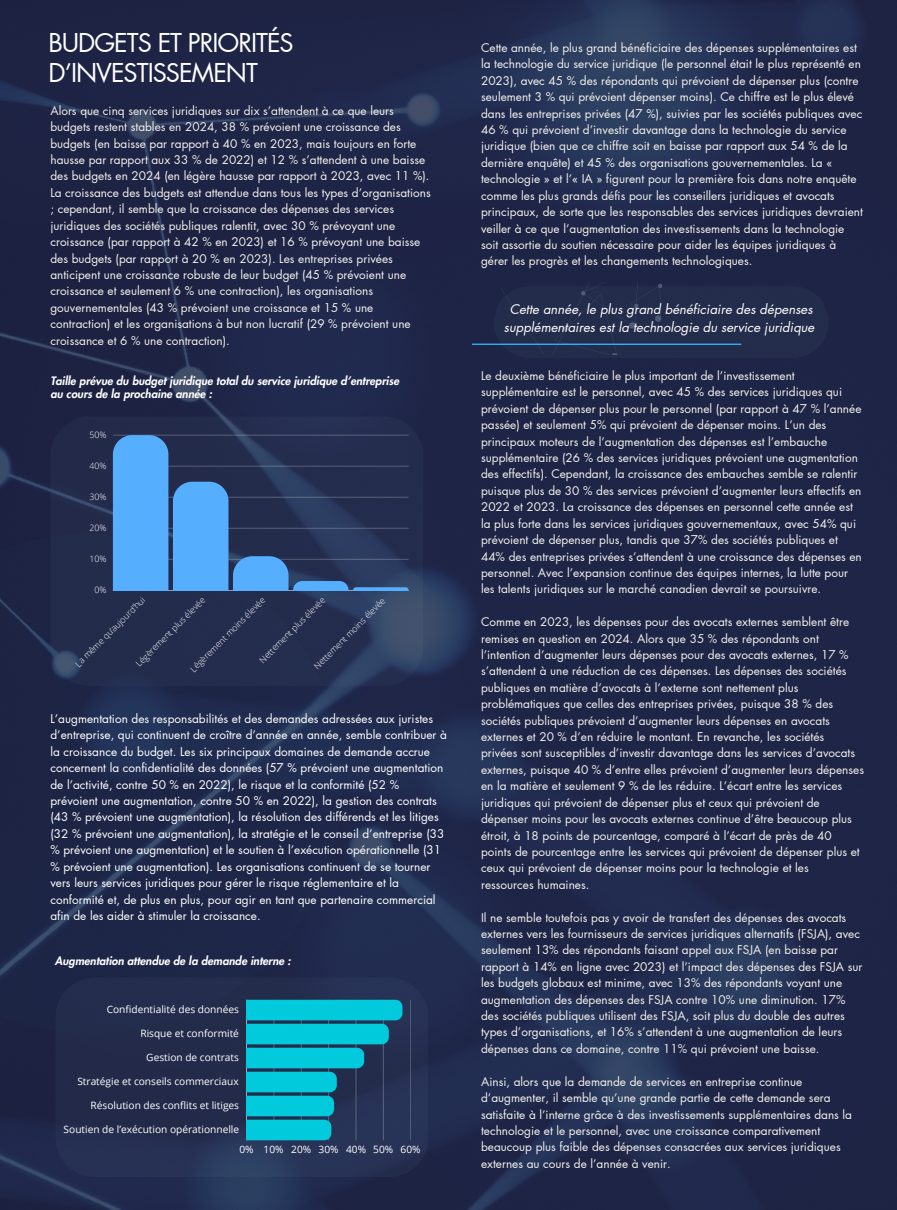
<style>
.page{position:relative;width:897px;height:1210px;background:#fff}
.page>*{position:absolute;margin:0;border:0;box-sizing:border-box;transform-origin:0 0}
.t1{font:25.38px/30.2px "Futura LT Pro";letter-spacing:-.04em;color:#fff}
.t2{font:italic 13.12px/18.4px "Futura LT Pro";color:#fff;text-align:center}
.t3{font:11.81px/16.4px "Futura LT Pro";color:#f4f1ec}
.t4{font:11.81px/16.4px "Futura LT Pro";color:#fff}
.t5{font:italic 800 11.38px/12.4px "Futura LT Pro";color:#fff}
.t6{font:10.15px "Open Sans";color:#fff}
.t7{font:300 8.75px "Open Sans";color:#fff}
</style>
<div class="page">
<img style="left:0;top:0;width:896px;height:1209px">
<svg style="left:55px;top:977px;width:373px;height:200px;background:#242e4f"></svg>
<hr style="left:410px;top:999px;width:1px;height:141px;background:#fff">
<svg style="left:246px;top:999px;width:156px;height:141px;background:#0e91a9"></svg>
<svg style="left:50px;top:416px;width:373px;height:270px;background:#263050"></svg>
<hr style="left:113px;top:590px;width:295px;height:1px;background:#fff">
<svg style="left:113px;top:435px;width:295px;height:155px;background:#385f91"></svg>
<div style="left:493px;top:283px;width:335px;height:75px;background:#242c4c"></div>
<hr style="left:472px;top:343px;width:268px;height:2px;background:#38b6ff">
<h1 class="t1" style="left:48px;top:29px;width:247px">BUDGETS ET PRIORITÉS<br>D’INVESTISSEMENT</h1>
<p class="t3" style="left:50px;top:103px;width:382px">Alors que cinq services juridiques sur dix s’attendent à ce que leurs budgets restent stables en 2024, 38 % prévoient une croissance des budgets (en baisse par rapport à 40 % en 2023, mais toujours en forte hausse par rapport aux 33 % de 2022) et 12 % s’attendent à une baisse des budgets en 2024 (en légère hausse par rapport à 2023, avec 11 %).<br>La croissance des budgets est attendue dans tous les types d’organisations ; cependant, il semble que la croissance des dépenses des services juridiques des sociétés publiques ralentit, avec 30 % prévoyant une croissance (par rapport à 42 % en 2023) et 16 % prévoyant une baisse des budgets (par rapport à 20 % en 2023). Les entreprises privées anticipent une croissance robuste de leur budget (45 % prévoient une croissance et seulement 6 % une contraction), les organisations gouvernementales (43 % prévoient une croissance et 15 % une contraction) et les organisations à but non lucratif (29 % prévoient une croissance et 6 % une contraction).</p>
<p class="t5" style="left:50px;top:375px;width:350px">Taille prévue du budget juridique total du service juridique d’entreprise au cours de la prochaine année :</p>
<p class="t7" style="left:89px;top:429px;width:19px">50%</p>
<p class="t7" style="left:89px;top:460px;width:19px">40%</p>
<p class="t7" style="left:89px;top:491px;width:19px">30%</p>
<p class="t7" style="left:89px;top:522px;width:19px">20%</p>
<p class="t7" style="left:89px;top:553px;width:19px">10%</p>
<p class="t7" style="left:94px;top:584px;width:14px">0%</p>
<p class="t7" style="left:72px;top:661px;width:96px;rotate:-45deg">La même qu’aujourd’hui</p>
<p class="t7" style="left:133px;top:660px;width:95px;rotate:-45deg">Légèrement plus élevée</p>
<p class="t7" style="left:256px;top:657px;width:90px;rotate:-45deg">Net ement plus élevée</p>
<p class="t7" style="left:187px;top:666px;width:103px;rotate:-45deg">Légèrement moins élevée</p>
<p class="t7" style="left:311px;top:663px;width:98px;rotate:-45deg">Net ement moins élevée</p>
<p class="t4" style="left:50px;top:711px;width:398px">L’augmentation des responsabilités et des demandes adressées aux juristes d’entreprise, qui continuent de croître d’année en année, semble contribuer à la croissance du budget. Les six principaux domaines de demande accrue concernent la confidentialité des données (57 % prévoient une augmentation de l’activité, contre 50 % en 2022), le risque et la conformité (52 % prévoient une augmentation, contre 50 % en 2022), la gestion des contrats (43 % prévoient une augmentation), la résolution des différends et les litiges (32 % prévoient une augmentation), la stratégie et le conseil d’entreprise (33 % prévoient une augmentation) et le soutien à l’exécution opérationnelle (31 % prévoient une augmentation). Les organisations continuent de se tourner vers leurs services juridiques pour gérer le risque réglementaire et la conformité et, de plus en plus, pour agir en tant que partenaire commercial afin de les aider à stimuler la croissance.</p>
<p class="t5" style="left:55px;top:955px;width:237px">Augmentation attendue de la demande interne :</p>
<p class="t6" style="left:107px;top:1001px;width:134px">Confidentialité des données</p>
<p class="t6" style="left:140px;top:1025px;width:100px">Risque et conformité</p>
<p class="t6" style="left:146px;top:1049px;width:94px">Gestion de contrats</p>
<p class="t6" style="left:77px;top:1073px;width:163px">Stratégie et conseils commerciaux</p>
<p class="t6" style="left:91px;top:1097px;width:150px">Résolution des confl its et litiges</p>
<p class="t6" style="left:64px;top:1121px;width:177px">Soutien de l’exécution opérationnelle</p>
<p class="t6" style="left:239px;top:1142px;width:182px">0% 10% 20% 30% 40% 50% 60%</p>
<p class="t3" style="left:481px;top:40px;width:383px">Cette année, le plus grand bénéficiaire des dépenses supplémentaires est la technologie du service juridique (le personnel était le plus représenté en 2023), avec 45 % des répondants qui prévoient de dépenser plus (contre seulement 3 % qui prévoient dépenser moins). Ce chiffre est le plus élevé dans les entreprises privées (47 %), suivies par les sociétés publiques avec 46 % qui prévoient d’investir davantage dans la technologie du service juridique (bien que ce chiffre soit en baisse par rapport aux 54 % de la dernière enquête) et 45 % des organisations gouvernementales. La « technologie » et l’« IA » figurent pour la première fois dans notre enquête comme les plus grands défis pour les conseillers juridiques et avocats principaux, de sorte que les responsables des services juridiques devraient veiller à ce que l’augmentation des investissements dans la technologie soit assortie du soutien nécessaire pour aider les équipes juridiques à gérer les progrès et les changements technologiques.</p>
<p class="t2" style="left:504px;top:300px;width:312px">Cette année, le plus grand bénéficiaire des dépenses supplémentaires est la technologie du service juridique</p>
<p class="t3" style="left:481px;top:368px;width:382px">Le deuxième bénéficiaire le plus important de l’investissement supplémentaire est le personnel, avec 45 % des services juridiques qui prévoient de dépenser plus pour le personnel (par rapport à 47 % l’année passée) et seulement 5% qui prévoient de dépenser moins. L’un des principaux moteurs de l’augmentation des dépenses est l’embauche supplémentaire (26 % des services juridiques prévoient une augmentation des effectifs). Cependant, la croissance des embauches semble se ralentir puisque plus de 30 % des services prévoient d’augmenter leurs effectifs en 2022 et 2023. La croissance des dépenses en personnel cette année est la plus forte dans les services juridiques gouvernementaux, avec 54% qui prévoient de dépenser plus, tandis que 37% des sociétés publiques et 44% des entreprises privées s’attendent à une croissance des dépenses en personnel. Avec l’expansion continue des équipes internes, la lutte pour les talents juridiques sur le marché canadien devrait se poursuivre.</p>
<p class="t3" style="left:481px;top:614px;width:384px">Comme en 2023, les dépenses pour des avocats externes semblent être remises en question en 2024. Alors que 35 % des répondants ont l’intention d’augmenter leurs dépenses pour des avocats externes, 17 % s’attendent à une réduction de ces dépenses. Les dépenses des sociétés publiques en matière d’avocats à l’externe sont nettement plus problématiques que celles des entreprises privées, puisque 38 % des sociétés publiques prévoient d’augmenter leurs dépenses en avocats externes et 20 % d’en réduire le montant. En revanche, les sociétés<br>privées sont susceptibles d’investir davantage dans les services d’avocats externes, puisque 40 % d’entre elles prévoient d’augmenter leurs dépenses en la matière et seulement 9 % de les réduire. L’écart entre les services juridiques qui prévoient de dépenser plus et ceux qui prévoient de dépenser moins pour les avocats externes continue d’être beaucoup plus étroit, à 18 points de pourcentage, comparé à l’écart de près de 40 points de pourcentage entre les services qui prévoient de dépenser plus et ceux qui prévoient de dépenser moins pour la technologie et les ressources humaines.</p>
<p class="t3" style="left:481px;top:909px;width:383px">Il ne semble toutefois pas y avoir de transfert des dépenses des avocats externes vers les fournisseurs de services juridiques alternatifs (FSJA), avec seulement 13% des répondants faisant appel aux FSJA (en baisse par rapport à 14% en ligne avec 2023) et l’impact des dépenses des FSJA sur les budgets globaux est minime, avec 13% des répondants voyant une augmentation des dépenses des FSJA contre 10% une diminution. 17% des sociétés publiques utilisent des FSJA, soit plus du double des autres types d’organisations, et 16% s’attendent à une augmentation de leurs dépenses dans ce domaine, contre 11% qui prévoient une baisse.</p>
<p class="t3" style="left:481px;top:1073px;width:372px">Ainsi, alors que la demande de services en entreprise continue d’augmenter, il semble qu’une grande partie de cette demande sera satisfaite à l’interne grâce à des investissements supplémentaires dans la technologie et le personnel, avec une croissance comparativement beaucoup plus faible des dépenses consacrées aux services juridiques externes au cours de l’année à venir.</p>
</div>
